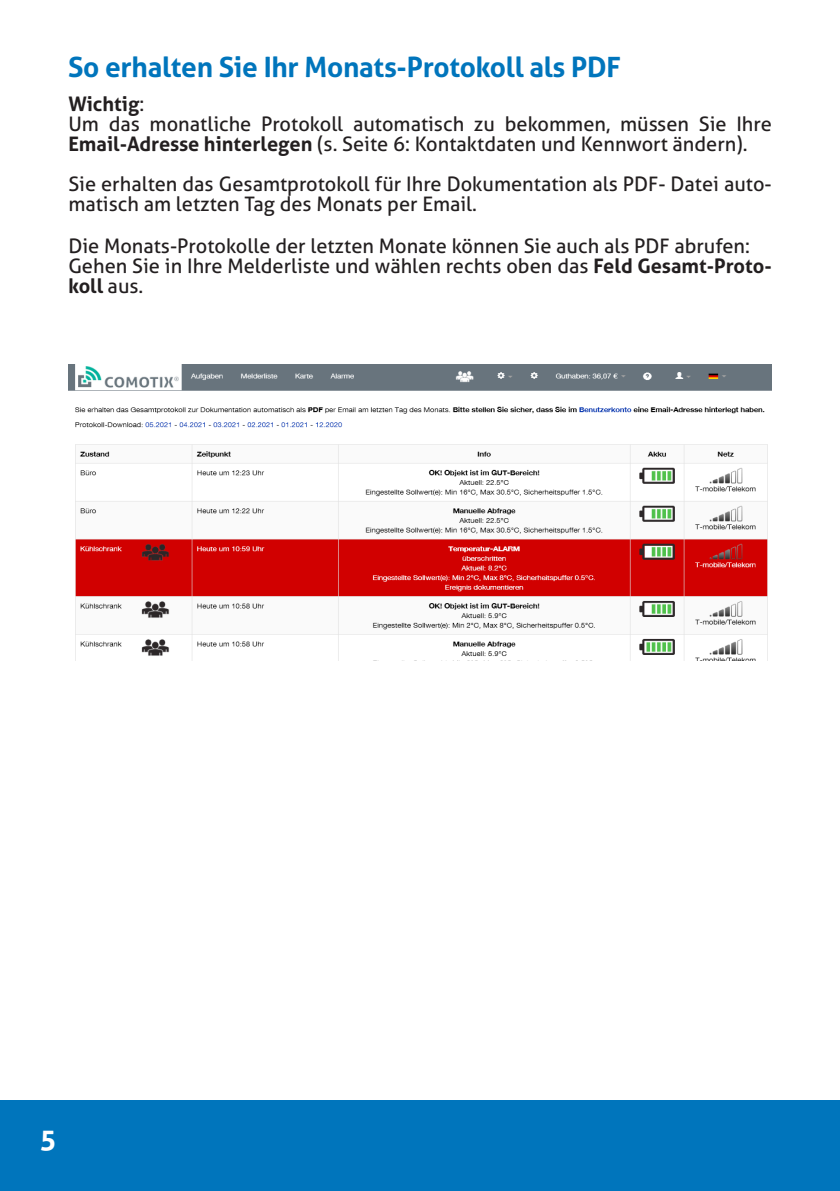
<style>
.page{position:relative;width:840px;height:1191px;background:#fff}
.page>*{position:absolute;margin:0;border:0;box-sizing:border-box;transform-origin:0 0}
.Brotschrift{font:700 28px "Aller";letter-spacing:-.01em;color:#0075bc}
.t1{font:700 28px "Aller";color:#fff}
.Brotschrift-2{font:20px/20px "Aller";color:#231f20}
.Brotschrift-3{font:700 20px "Aller";color:#231f20}
.s1{font-weight:400}
.s2{font-weight:700}
</style>
<div class="page">
<div style="left:0;top:1100px;width:839px;height:91px;background:#0075bc"></div>
<img style="left:68px;top:365px;width:703px;height:295px">
<p class="Brotschrift" style="left:68px;top:50px;width:553px">So erhalten Sie Ihr Monats-Protokoll als PDF</p>
<p class="Brotschrift-3" style="left:68px;top:92px;width:77px">Wichtig<span class="s1">:</span></p>
<p class="Brotschrift-2" style="left:68px;top:114px;width:704px">Um das monatliche Protokoll automatisch zu bekommen, müssen Sie Ihre<br><span class="s2">Email-Adresse hinterlegen</span> (s. Seite 6: Kontaktdaten und Kennwort ändern).</p>
<p class="Brotschrift-2" style="left:68px;top:174px;width:704px">Sie erhalten das Gesamtprotokoll für Ihre Dokumentation als PDF- Datei auto&shy;matisch am letzten Tag des Monats per Email.</p>
<p class="Brotschrift-2" style="left:68px;top:236px;width:682px">Die Monats-Protokolle der letzten Monate können Sie auch als PDF abrufen:</p>
<p class="Brotschrift-2" style="left:68px;top:256px;width:704px">Gehen Sie in Ihre Melderliste und wählen rechts oben das <span class="s2">Feld Gesamt-Proto&shy;koll</span> aus.</p>
<p class="t1" style="left:40px;top:1122px;width:18px">5</p>
</div>
